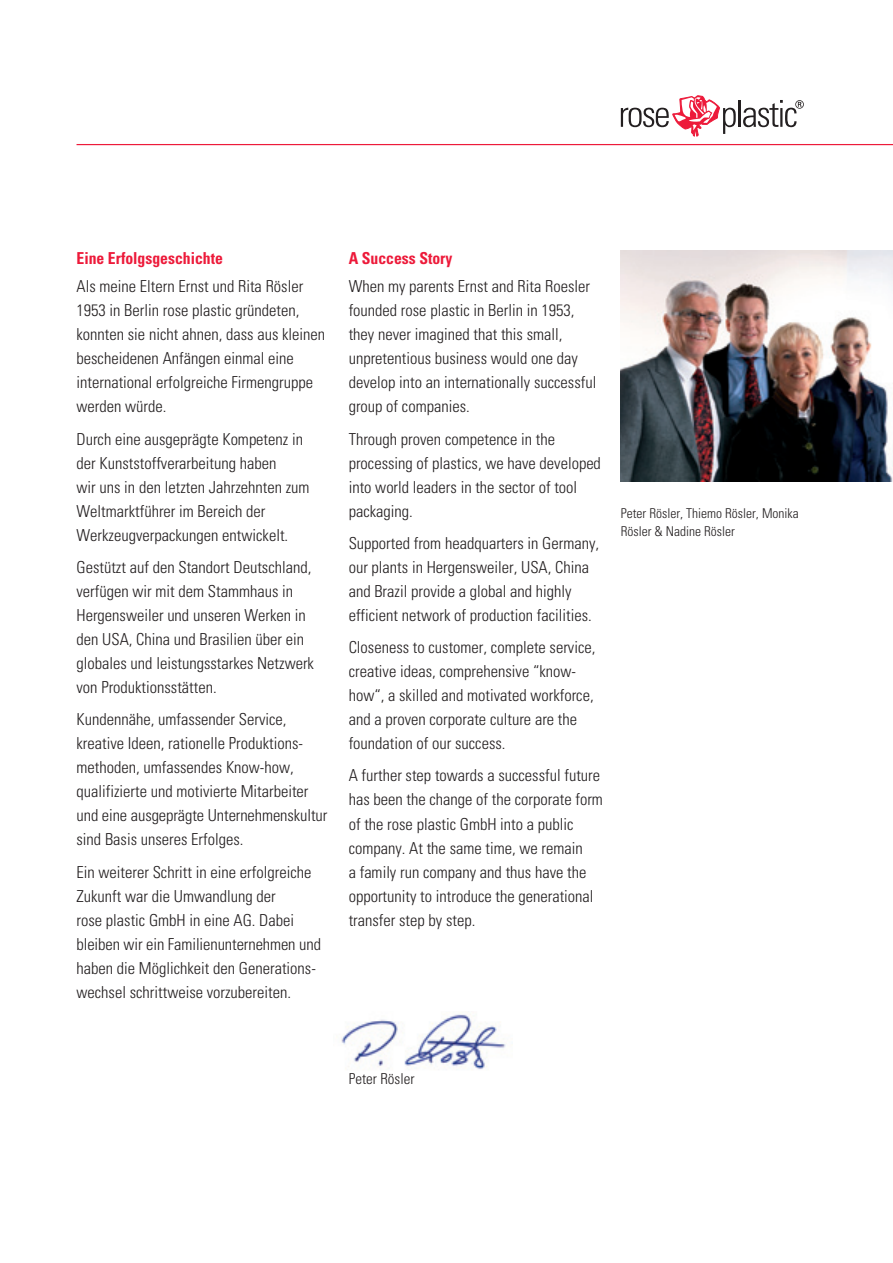
<style>
.page{position:relative;width:893px;height:1263px;background:#fff}
.page>*{position:absolute;margin:0;border:0;box-sizing:border-box;transform-origin:0 0}
.t1{font:300 condensed 16.5px/24px "Univers";color:#231f20}
.t2{font:700 condensed 16.5px "Univers";color:#ed1a3a;scale:.95 1}
.t3{font:300 condensed 15px "Univers";color:#231f20}
.t4{font:300 condensed 13.5px/18px "Univers";color:#231f20}
</style>
<div class="page">
<svg style="left:621px;top:96px;width:115px;height:40px"></svg>
<hr style="left:738px;top:100px;width:2px;height:27px;background:#231f20">
<svg style="left:743px;top:100px;width:61px;height:27px"></svg>
<hr style="left:77px;top:144px;width:816px;height:1px;background:#ed1a3a">
<img style="left:621px;top:251px;width:272px;height:230px">
<img style="left:341px;top:1014px;width:165px;height:56px">
<p class="t2" style="left:77px;top:248px;width:156px">Eine Erfolgsgeschichte</p>
<p class="t1" style="left:77px;top:274px;width:250px">Als meine Eltern Ernst und Rita Rösler 1953 in Berlin rose plastic gründeten, konnten sie nicht ahnen, dass aus kleinen bescheidenen Anfängen einmal eine international erfolgreiche Firmengruppe werden würde.</p>
<p class="t1" style="left:77px;top:427px;width:235px">Durch eine ausgeprägte Kompetenz in der Kunststoffverarbeitung haben<br>wir uns in den letzten Jahrzehnten zum Weltmarktführer im Bereich der Werkzeugverpackungen entwickelt.</p>
<p class="t1" style="left:77px;top:555px;width:239px">Gestützt auf den Standort Deutschland, verfügen wir mit dem Stammhaus in Hergensweiler und unseren Werken in den USA, China und Brasilien über ein globales und leistungsstarkes Netzwerk von Produktionsstätten.</p>
<p class="t1" style="left:77px;top:707px;width:252px">Kundennähe, umfassender Service, kreative Ideen, rationelle Produktions&shy;methoden, umfassendes Know-how, qualifizierte und motivierte Mitarbeiter und eine ausgeprägte Unternehmenskultur sind Basis unseres Erfolges.</p>
<p class="t1" style="left:77px;top:860px;width:246px">Ein weiterer Schritt in eine erfolgreiche Zukunft war die Umwandlung der<br>rose plastic GmbH in eine AG. Dabei bleiben wir ein Familienunternehmen und haben die Möglichkeit den Generations&shy;wechsel schrittweise vorzubereiten.</p>
<p class="t2" style="left:349px;top:248px;width:111px">A Success Story</p>
<p class="t1" style="left:349px;top:274px;width:249px">When my parents Ernst and Rita Roesler founded rose plastic in Berlin in 1953, they never imagined that this small, unpretentious business would one day develop into an internationally successful group of companies.</p>
<p class="t1" style="left:349px;top:427px;width:254px">Through proven competence in the processing of plastics, we have developed into world leaders in the sector of tool packaging.</p>
<p class="t1" style="left:349px;top:531px;width:252px">Supported from headquarters in Germany, our plants in Hergensweiler, USA, China and Brazil provide a global and highly efficient network of production facilities.</p>
<p class="t1" style="left:349px;top:635px;width:248px">Closeness to customer, complete service, creative ideas, comprehensive “know&shy;how“, a skilled and motivated workforce, and a proven corporate culture are the foundation of our success.</p>
<p class="t1" style="left:349px;top:764px;width:256px">A further step towards a successful future has been the change of the corporate form of the rose plastic GmbH into a public company. At the same time, we remain<br>a family run company and thus have the opportunity to introduce the generational transfer step by step.</p>
<p class="t4" style="left:621px;top:504px;width:179px">Peter Rösler, Thiemo Rösler, Monika<br>Rösler &amp; Nadine Rösler</p>
<p class="t3" style="left:349px;top:1070px;width:67px">Peter Rösler</p>
</div>
